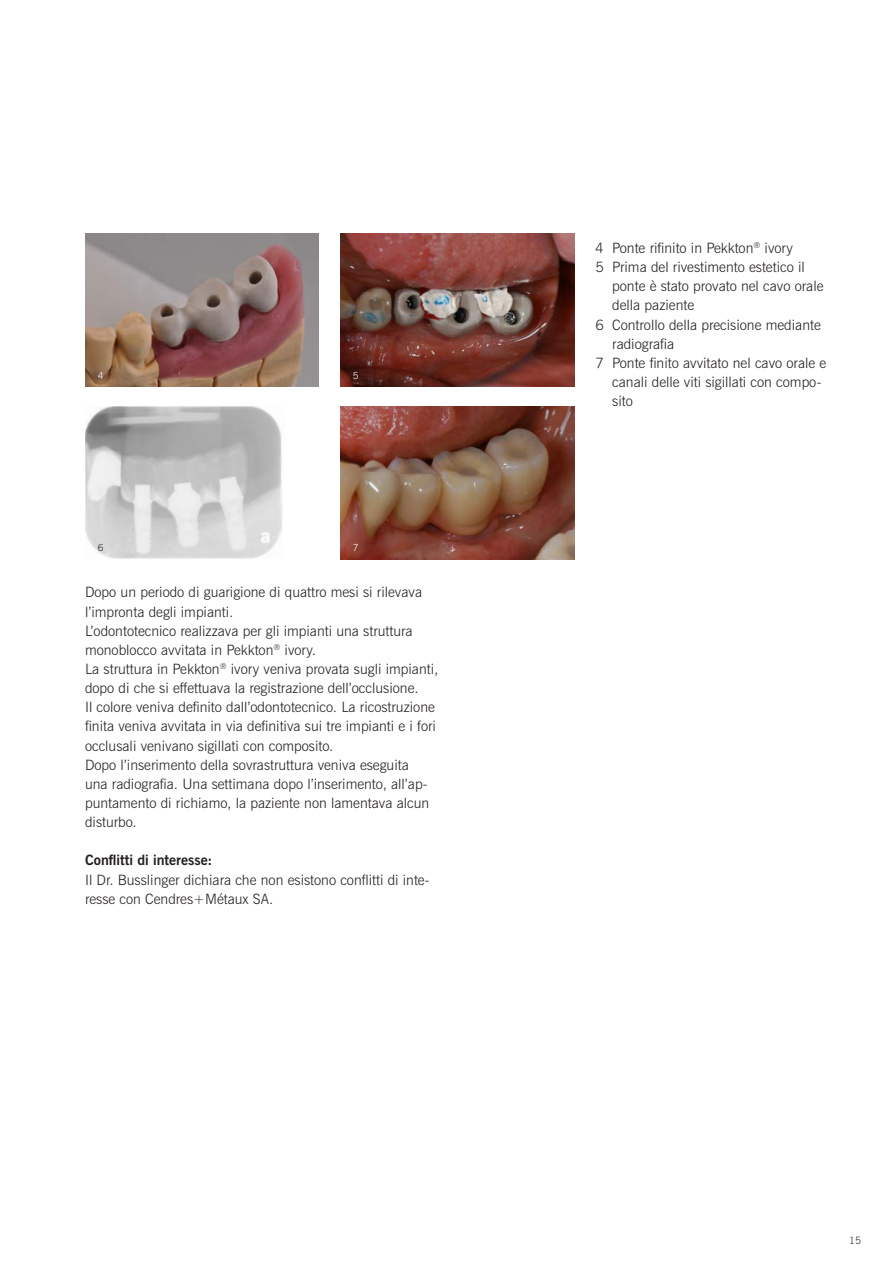
<style>
.page{position:relative;width:893px;height:1263px;background:#fff}
.page>*{position:absolute;margin:0;border:0;box-sizing:border-box;transform-origin:0 0}
.t1{font:300 14.25px/19.2px "News Gothic BT";color:#231f20}
.t2{font:700 14.25px "News Gothic BT";color:#231f20}
.t3{font:300 10.2px "News Gothic BT";color:#231f20}
.t4{font:300 9.75px "News Gothic BT";color:#fff}
.t5{font:300 9.75px "News Gothic BT";color:#231f20}
</style>
<div class="page">
<img style="left:340px;top:406px;width:234px;height:153px">
<img style="left:85px;top:234px;width:234px;height:153px">
<img style="left:340px;top:234px;width:234px;height:153px">
<img style="left:85px;top:406px;width:198px;height:153px">
<p class="t4" style="left:98px;top:369px;width:7px">4</p>
<p class="t5" style="left:98px;top:541px;width:7px">6</p>
<p class="t4" style="left:353px;top:369px;width:7px">5</p>
<p class="t4" style="left:353px;top:541px;width:7px">7</p>
<p class="t1" style="left:85px;top:583px;width:355px">Dopo un periodo di guarigione di quattro mesi si rilevava l’impronta degli impianti.<br>L’odontotecnico realizzava per gli impianti una struttura monoblocco avvitata in Pekkton<sup>®</sup> ivory.<br>La struttura in Pekkton<sup>®</sup> ivory veniva provata sugli impianti, dopo di che si effettuava la registrazione dell’occlusione.<br>Il colore veniva definito dall’odontotecnico. La ricostruzione finita veniva avvitata in via definitiva sui tre impianti e i fori occlusali venivano sigillati con composito.<br>Dopo l’inserimento della sovrastruttura veniva eseguita<br>una radiografia. Una settimana dopo l’inserimento, all’ap&shy;puntamento di richiamo, la paziente non lamentava alcun disturbo.</p>
<p class="t2" style="left:85px;top:852px;width:129px">Conflitti di interesse:</p>
<p class="t1" style="left:85px;top:870px;width:346px">Il Dr. Busslinger dichiara che non esistono conflitti di inte&shy;resse con Cendres+Métaux SA.</p>
<p class="t1" style="left:595px;top:238px;width:199px">4 Ponte rifinito in Pekkton<sup>®</sup> ivory</p>
<p class="t1" style="left:595px;top:257px;width:211px">5 Prima del rivestimento estetico il</p>
<p class="t1" style="left:612px;top:277px;width:213px">ponte è stato provato nel cavo orale</p>
<p class="t1" style="left:612px;top:296px;width:83px">della paziente</p>
<p class="t1" style="left:595px;top:315px;width:227px">6 Controllo della precisione mediante</p>
<p class="t1" style="left:612px;top:334px;width:63px">radiografia</p>
<p class="t1" style="left:595px;top:353px;width:232px">7 Ponte finito avvitato nel cavo orale e</p>
<p class="t1" style="left:612px;top:372px;width:211px">canali delle viti sigillati con compo-</p>
<p class="t1" style="left:612px;top:391px;width:22px">sito</p>
<p class="t3" style="left:849px;top:1234px;width:14px">15</p>
</div>
